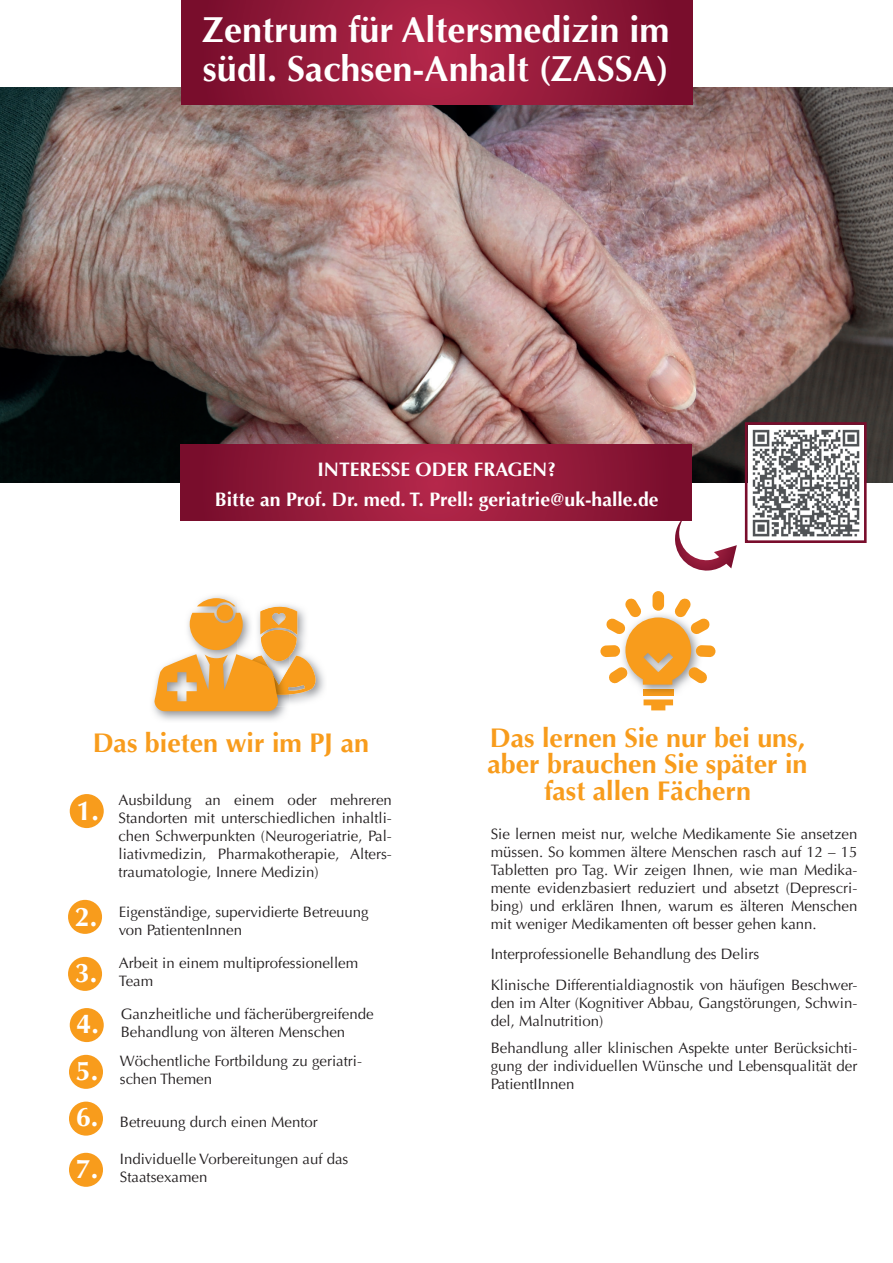
<style>
.page{position:relative;width:893px;height:1263px;background:#fff}
.page>*{position:absolute;margin:0;border:0;box-sizing:border-box;transform-origin:0 0}
.t1{font:700 36px/39px "Optima LT";color:#fff}
.t2{font:700 27px/55.9px "Optima LT";color:#fff}
.t3{font:700 26.85px/26.8px "Optima LT";color:#f89c1c}
.t4{font:700 19.35px/30px "Optima LT";color:#fff;text-align:center}
.t5{font:15px/18px "Optima LT";color:#231f20}
.s1{font-weight:700;font-size:27px;color:#fff}
</style>
<div class="page">
<img style="left:0;top:88px;width:893px;height:395px">
<svg style="left:181px;top:0;width:511px;height:104px;background:#931939"></svg>
<svg style="left:180px;top:445px;width:511px;height:76px;background:#94193a"></svg>
<img style="left:316px;top:663px;width:8px;height:34px">
<svg style="left:154px;top:598px;width:162px;height:113px"></svg>
<div style="left:70px;top:794px;width:34px;height:34px;background:#f89c1c;border-radius:50%"></div>
<div style="left:68px;top:900px;width:34px;height:34px;background:#f89c1c;border-radius:50%"></div>
<div style="left:68px;top:957px;width:34px;height:34px;background:#f89c1c;border-radius:50%"></div>
<svg style="left:744px;top:421px;width:124px;height:122px"></svg>
<svg style="left:674px;top:515px;width:63px;height:56px"></svg>
<svg style="left:643px;top:699px;width:30px;height:11px"></svg>
<img style="left:639px;top:685px;width:44px;height:11px">
<img style="left:643px;top:690px;width:30px;height:5px">
<div style="left:652px;top:591px;width:12px;height:20px;background:#f89c1c;border-radius:6px"></div>
<svg style="left:696px;top:645px;width:20px;height:12px"></svg>
<div style="left:600px;top:645px;width:20px;height:12px;background:#f89c1c;border-radius:6px"></div>
<svg style="left:606px;top:598px;width:104px;height:87px"></svg>
<div style="left:70px;top:1008px;width:34px;height:34px;background:#f89c1c;border-radius:50%"></div>
<div style="left:69px;top:1055px;width:34px;height:34px;background:#f89c1c;border-radius:50%"></div>
<div style="left:69px;top:1101px;width:34px;height:34px;background:#f89c1c;border-radius:50%"></div>
<div style="left:69px;top:1153px;width:34px;height:34px;background:#f89c1c;border-radius:50%"></div>
<h1 class="t1" style="left:202px;top:11px;width:469px">Zentrum für Altersmedizin im südl. Sachsen-Anhalt (ZASSA)</h1>
<p class="t4" style="left:215px;top:454px;width:445px">INTERESSE ODER FRAGEN?<br>Bitte an Prof. Dr. med. T. Prell: geriatrie@uk-halle.de</p>
<h3 class="t3" style="left:93px;top:730px;width:278px">Das bieten wir im PJ an</h3>
<h3 class="t3" style="left:487px;top:724px;width:322px">Das lernen Sie nur bei uns, aber brauchen Sie später in</h3>
<p class="t5" style="left:119px;top:791px;width:275px">Ausbildung an einem oder mehreren</p>
<h3 class="t3" style="left:544px;top:778px;width:208px">fast allen Fächern</h3>
<h2 class="t2" style="left:77px;top:783px;width:24px">1.</h2>
<p class="t5" style="left:119px;top:809px;width:275px;text-align:justify">Standorten mit unterschiedlichen inhaltli&shy;chen Schwerpunkten (Neurogeriatrie, Pal&shy;liativmedizin, Pharmakotherapie, Alters&shy;traumatologie, Innere Medizin)</p>
<p class="t5" style="left:119px;top:903px;width:252px">Eigenständige, supervidierte Betreuung von PatientenInnen</p>
<p class="t5" style="left:119px;top:954px;width:241px">Arbeit in einem multiprofessionellem<br>Team</p>
<p class="t5" style="left:491px;top:825px;width:368px;text-align:justify">Sie lernen meist nur, welche Medikamente Sie ansetzen müssen. So kommen ältere Menschen rasch auf 12 – 15<br>Tabletten pro Tag. Wir zeigen Ihnen, wie man Medika&shy;mente evidenzbasiert reduziert und absetzt (Deprescri&shy;bing) und erklären Ihnen, warum es älteren Menschen mit weniger Medikamenten oft besser gehen kann.</p>
<h2 class="t2" style="left:75px;top:889px;width:24px">2.<br>3.</h2>
<p class="t5" style="left:491px;top:939px;width:368px;line-height:30.5px">Interprofessionelle Behandlung des Delirs<br>Klinische Differentialdiagnostik von häufigen Beschwer-</p>
<p class="t5" style="left:491px;top:994px;width:368px">den im Alter (Kognitiver Abbau, Gangstörungen, Schwin&shy;del, Malnutrition)</p>
<p class="t5" style="left:491px;top:1039px;width:368px;text-align:justify">Behandlung aller klinischen Aspekte unter Berücksichti&shy;gung der individuellen Wünsche und Lebensqualität der PatientIInnen</p>
<p class="t5" style="left:121px;top:1005px;width:254px">Ganzheitliche und fächerübergreifende</p>
<p class="t5" style="left:120px;top:1018px;width:244px;line-height:28.8px;text-indent:-43px"><sup>4.</sup> Behandlung von älteren Menschen<br>Wöchentliche Fortbildung zu geriatri-</p>
<p class="t5" style="left:76px;top:1070px;width:138px"><sup>5.</sup> schen Themen</p>
<p class="t5" style="left:76px;top:1113px;width:244px"><span class="s1">6.</span> Betreuung durch einen Mentor</p>
<p class="t5" style="left:120px;top:1150px;width:230px">Individuelle Vorbereitungen auf das</p>
<p class="t5" style="left:76px;top:1168px;width:133px"><sup>7.</sup> Staatsexamen</p>
</div>
